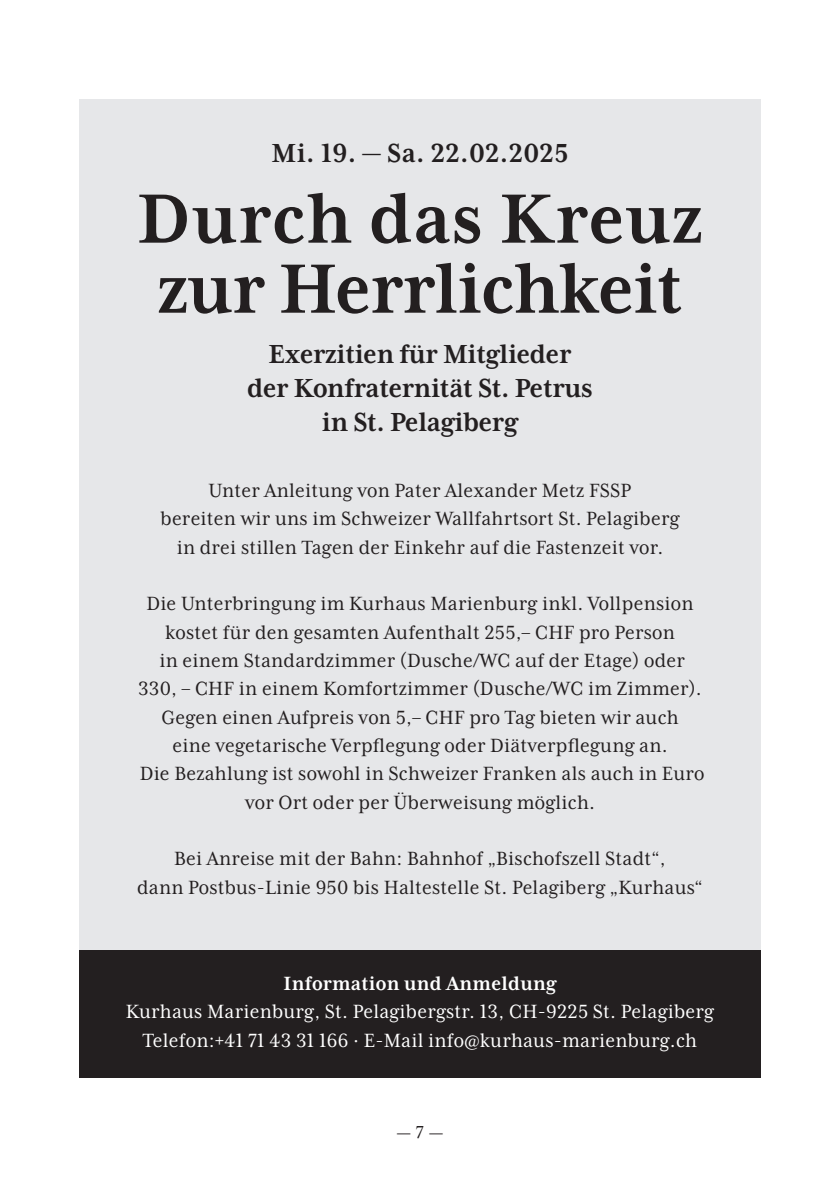
<style>
.page{position:relative;width:840px;height:1191px;background:#fff}
.page>*{position:absolute;margin:0;border:0;box-sizing:border-box;transform-origin:0 0}
.t1{font:700 80px/70px "Mrs Eaves XL Serif Nar OT";letter-spacing:-.01em;color:#231f20}
.t2{font:700 30px/34px "Mrs Eaves XL Serif Nar OT";letter-spacing:-.01em;color:#231f20;text-align:center}
.t3{font:700 30px "Mrs Eaves XL Serif Nar OT";letter-spacing:.01em;color:#231f20}
.t4{font:22px/28.4px "Mrs Eaves XL Serif Nar OT";letter-spacing:.01em;color:#231f20;text-align:center}
.t5{font:22px/28.4px "Mrs Eaves XL Serif Nar OT";letter-spacing:.01em;color:#fff;text-align:center}
.t6{font:700 22px "Mrs Eaves XL Serif Nar OT";letter-spacing:.01em;color:#fff}
.t7{font:20px "Mrs Eaves Lining OT";color:#231f20}
</style>
<div class="page">
<div style="left:79px;top:99px;width:681px;height:979px;background:#e6e7e9"></div>
<div style="left:79px;top:950px;width:681px;height:128px;background:#231f20"></div>
<h2 class="t3" style="left:271px;top:137px;width:298px">Mi. 19. — Sa. 22.02.2025</h2>
<h1 class="t1" style="left:137px;top:184px;width:567px">Durch das Kreuz zur Herrlichkeit</h1>
<h2 class="t2" style="left:247px;top:337px;width:347px">Exerzitien für Mitglieder der Konfraternität St. Petrus in St. Pelagiberg</h2>
<p class="t4" style="left:160px;top:476px;width:520px">Unter Anleitung von Pater Alexander Metz FSSP<br>bereiten wir uns im Schweizer Wallfahrtsort St. Pelagiberg in drei stillen Tagen der Einkehr auf die Fastenzeit vor.</p>
<p class="t4" style="left:138px;top:589px;width:567px">Die Unterbringung im Kurhaus Marienburg inkl. Vollpension kostet für den gesamten Aufenthalt 255,– CHF pro Person<br>in einem Standardzimmer (Dusche/WC auf der Etage) oder 330, – CHF in einem Komfortzimmer (Dusche/WC im Zimmer).<br>Gegen einen Aufpreis von 5,– CHF pro Tag bieten wir auch<br>eine vegetarische Verpflegung oder Diätverpflegung an.<br>Die Bezahlung ist sowohl in Schweizer Franken als auch in Euro vor Ort oder per Überweisung möglich.</p>
<p class="t4" style="left:137px;top:844px;width:567px">Bei Anreise mit der Bahn: Bahnhof „Bischofszell Stadt“,<br>dann Postbus-Linie 950 bis Haltestelle St. Pelagiberg „Kurhaus“</p>
<p class="t6" style="left:283px;top:971px;width:274px">Information und Anmeldung</p>
<p class="t5" style="left:126px;top:997px;width:589px">Kurhaus Marienburg, St. Pelagibergstr. 13, CH-9225 St. Pelagiberg<br>Telefon:+41 71 43 31 166 · E-Mail info@kurhaus-marienburg.ch</p>
<p class="t7" style="left:397px;top:1121px;width:47px">— 7 —</p>
</div>
